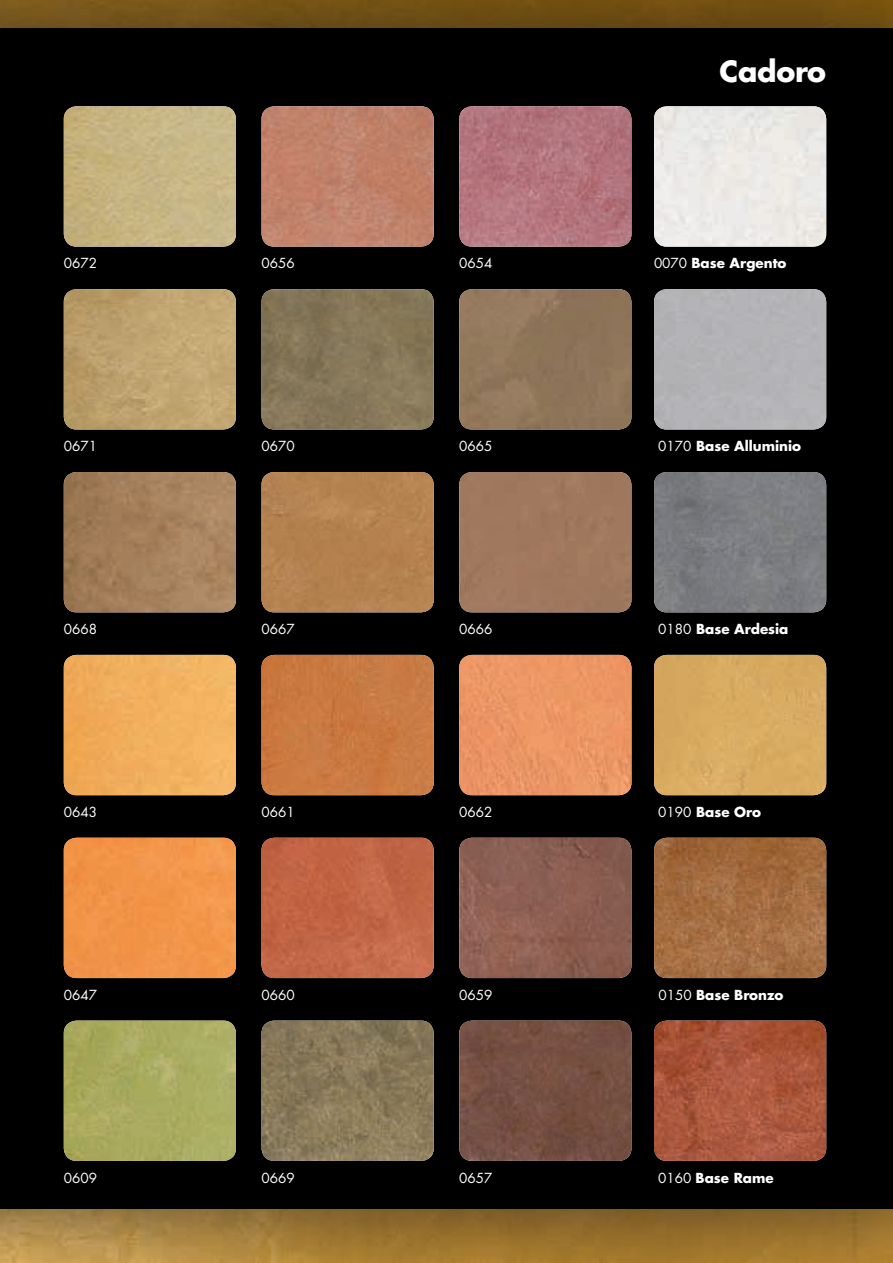
<style>
.page{position:relative;width:893px;height:1263px;background:#fff}
.page>*{position:absolute;margin:0;border:0;box-sizing:border-box;transform-origin:0 0}
.t1{font:700 28.5px "Futura Std";letter-spacing:-.01em;color:#fff}
.t2{font:700 13.5px "Futura Std";color:#fff}
.t3{font:13.5px "Futura Std";color:#fff}
.s1{font-weight:400}
</style>
<div class="page">
<div style="left:0;top:0;width:893px;height:1263px;background:#231f20;opacity:.75"></div>
<div style="left:0;top:28px;width:893px;height:1181px;background:#000001"></div>
<img style="left:64px;top:106px;width:172px;height:141px">
<img style="left:64px;top:289px;width:172px;height:140px">
<img style="left:64px;top:472px;width:172px;height:140px">
<img style="left:64px;top:655px;width:172px;height:140px">
<div style="left:64px;top:838px;width:172px;height:140px;background:#f39449"></div>
<img style="left:64px;top:1020px;width:172px;height:141px">
<img style="left:459px;top:106px;width:172px;height:141px">
<img style="left:459px;top:289px;width:172px;height:140px">
<div style="left:459px;top:472px;width:172px;height:140px;background:#9f785d"></div>
<img style="left:459px;top:655px;width:172px;height:140px">
<img style="left:459px;top:838px;width:172px;height:140px">
<img style="left:459px;top:1020px;width:172px;height:141px">
<img style="left:261px;top:106px;width:173px;height:141px">
<img style="left:261px;top:289px;width:173px;height:140px">
<div style="left:261px;top:472px;width:173px;height:140px;background:#b4824f"></div>
<div style="left:261px;top:655px;width:173px;height:140px;background:#c97a42"></div>
<img style="left:261px;top:838px;width:173px;height:140px">
<img style="left:261px;top:1020px;width:173px;height:141px">
<img style="left:654px;top:106px;width:172px;height:141px">
<div style="left:654px;top:289px;width:172px;height:140px;background:#b4b3b7"></div>
<img style="left:654px;top:472px;width:172px;height:140px">
<div style="left:654px;top:655px;width:172px;height:140px;background:#d7ab61"></div>
<img style="left:654px;top:838px;width:172px;height:140px">
<img style="left:654px;top:1020px;width:172px;height:141px">
<h1 class="t1" style="left:720px;top:52px;width:108px">Cadoro</h1>
<p class="t3" style="left:64px;top:255px;width:35px">0672</p>
<p class="t3" style="left:261px;top:255px;width:35px">0656</p>
<p class="t3" style="left:459px;top:255px;width:35px">0654</p>
<p class="t2" style="left:654px;top:254px;width:134px"><span class="s1">0070</span> Base Argento</p>
<p class="t3" style="left:64px;top:438px;width:35px">0671</p>
<p class="t3" style="left:261px;top:438px;width:35px">0670</p>
<p class="t3" style="left:459px;top:438px;width:35px">0665</p>
<p class="t2" style="left:658px;top:437px;width:144px"><span class="s1">0170</span> Base Alluminio</p>
<p class="t3" style="left:64px;top:620px;width:35px">0668</p>
<p class="t3" style="left:261px;top:620px;width:35px">0667</p>
<p class="t3" style="left:459px;top:620px;width:35px">0666</p>
<p class="t2" style="left:658px;top:620px;width:132px"><span class="s1">0180</span> Base Ardesia</p>
<p class="t3" style="left:64px;top:803px;width:35px">0643</p>
<p class="t3" style="left:261px;top:803px;width:35px">0661</p>
<p class="t3" style="left:459px;top:803px;width:35px">0662</p>
<p class="t2" style="left:658px;top:803px;width:104px"><span class="s1">0190</span> Base Oro</p>
<p class="t3" style="left:64px;top:986px;width:35px">0647</p>
<p class="t3" style="left:261px;top:986px;width:35px">0660</p>
<p class="t3" style="left:459px;top:986px;width:35px">0659</p>
<p class="t2" style="left:659px;top:986px;width:126px"><span class="s1">0150</span> Base Bronzo</p>
<p class="t3" style="left:64px;top:1169px;width:35px">0609</p>
<p class="t3" style="left:261px;top:1169px;width:35px">0669</p>
<p class="t3" style="left:459px;top:1169px;width:35px">0657</p>
<p class="t2" style="left:658px;top:1168px;width:117px"><span class="s1">0160</span> Base Rame</p>
</div>
